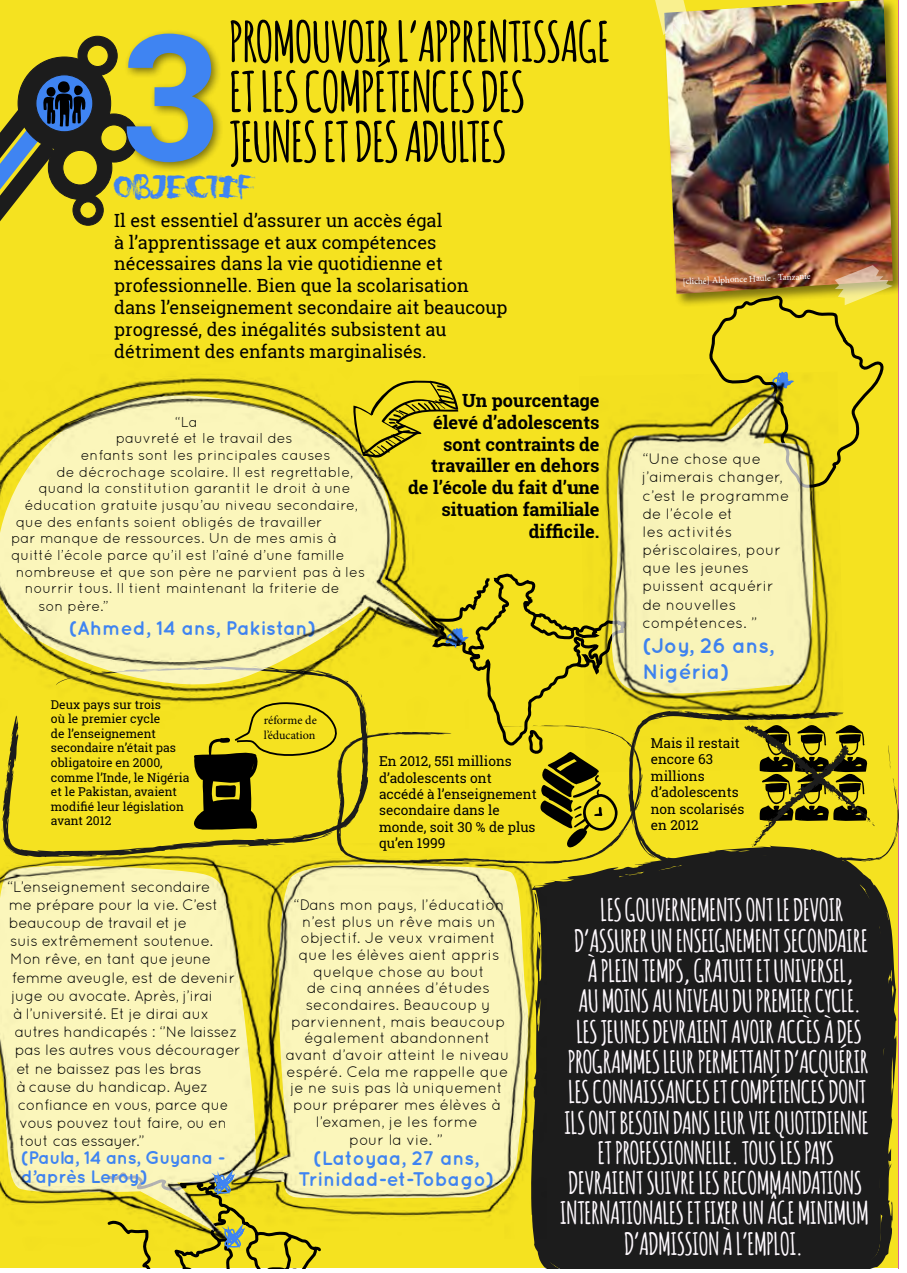
<style>
.page{position:relative;width:907px;height:1273px;background:#fff}
.page>*{position:absolute;margin:0;border:0;box-sizing:border-box;transform-origin:0 0}
.t1{font:700 175.8px "Roboto Slab";color:#3f84f2}
.t2{font:700 54.6px/49.9px "Amatic";color:#000}
.t3{font:31.8px "Zombie Treats";color:#3f84f2}
.t4{font:700 30.3px/30.3px "Amatic";color:#fffaff;text-align:center}
.t5{font:700 21.15px/25.5px "Quicksand";color:#3f84f2}
.t6{font:700 19.65px/21.1px "Quicksand";color:#3f84f2;text-align:center}
.t7{font:18.15px/21.8px "Roboto Slab";color:#000}
.t8{font:700 18.15px/21.8px "Roboto Slab";color:#000;text-align:right}
.t9{font:700 18.15px/18.1px "Quicksand";letter-spacing:-.02em;color:#3f84f2}
.t10{font:15.15px/16.6px "Quicksand";letter-spacing:-.015em;color:#000}
.t11{font:15.15px "Quicksand";letter-spacing:-.035em;color:#000}
.t12{font:14.4px "Quicksand";color:#000}
.t13{font:13.65px/16.4px "Roboto Slab";color:#000}
.t14{font:12.15px/14.5px "Roboto Slab";color:#000}
.t15{font:12.15px/14.5px "Minion Pro";color:#000}
.t16{font:9.15px "Minion Pro";color:#fff}
</style>
<div class="page">
<div style="left:0;top:0;width:899px;height:1268px;background:#f5e220"></div>
<hr style="left:899px;top:0;width:1px;height:1268px;background:#d4639f">
<div style="left:662px;top:0;width:237px;height:308px;background:#000;opacity:.5"></div>
<img style="left:664px;top:0;width:229px;height:294px">
<div style="left:122px;top:29px;width:102px;height:144px;background:#000;opacity:.5"></div>
<svg style="left:0;top:35px;width:139px;height:191px"></svg>
<svg style="left:469px;top:573px;width:110px;height:120px"></svg>
<svg style="left:468px;top:604px;width:1px;height:51px"></svg>
<div style="left:534px;top:868px;width:363px;height:400px;background:#1c1c1c"></div>
<svg style="left:547px;top:1237px;width:2px;height:11px"></svg>
<svg style="left:565px;top:1262px;width:8px;height:3px"></svg>
<svg style="left:878px;top:1046px;width:4px;height:20px"></svg>
<svg style="left:707px;top:265px;width:186px;height:185px"></svg>
<svg style="left:2px;top:728px;width:178px;height:128px"></svg>
<svg style="left:180px;top:693px;width:719px;height:175px"></svg>
<svg style="left:655px;top:0;width:34px;height:36px"></svg>
<img style="left:0;top:377px;width:468px;height:351px">
<img style="left:579px;top:372px;width:265px;height:400px">
<img style="left:0;top:856px;width:226px;height:349px">
<img style="left:226px;top:844px;width:320px;height:395px">
<svg style="left:105px;top:1161px;width:219px;height:107px"></svg>
<h1 class="t1" style="left:122px;top:-24px;width:97px">3</h1>
<h2 class="t2" style="left:229px;top:15px;width:381px">PROMOUVOIR L’APPRENTISSAGE<br>ET LES COMPÉTENCES DES</h2>
<h2 class="t2" style="left:229px;top:115px;width:278px">JEUNES ET DES ADULTES</h2>
<h3 class="t3" style="left:114px;top:171px;width:142px">OBJECTIF</h3>
<p class="t7" style="left:114px;top:209px;width:394px">Il est essentiel d’assurer un accès égal<br>à l’apprentissage et aux compétences nécessaires dans la vie quotidienne et professionnelle. Bien que la scolarisation dans l’enseignement secondaire ait beaucoup progressé, des inégalités subsistent au détriment des enfants marginalisés.</p>
<p class="t12" style="left:175px;top:413px;width:24px">“La</p>
<p class="t12" style="left:116px;top:430px;width:178px">pauvreté et le travail des</p>
<p class="t12" style="left:81px;top:447px;width:251px">enfants sont les principales causes</p>
<p class="t12" style="left:57px;top:463px;width:298px">de décrochage scolaire. Il est regrettable,</p>
<p class="t12" style="left:38px;top:480px;width:314px">quand la constitution garantit le droit à une</p>
<p class="t12" style="left:25px;top:497px;width:335px">éducation gratuite jusqu’au niveau secondaire,</p>
<p class="t12" style="left:16px;top:513px;width:308px">que des enfants soient obligés de travailler</p>
<p class="t12" style="left:11px;top:530px;width:326px">par manque de ressources. Un de mes amis à</p>
<p class="t12" style="left:11px;top:547px;width:335px">quitté l’école parce qu’il est l’aîné d’une famille</p>
<p class="t12" style="left:16px;top:563px;width:351px">nombreuse et que son père ne parvient pas à les</p>
<p class="t12" style="left:25px;top:580px;width:316px">nourrir tous. Il tient maintenant la friterie de</p>
<p class="t12" style="left:38px;top:598px;width:72px">son père.”</p>
<p class="t6" style="left:69px;top:617px;width:249px">(Ahmed, 14 ans, Pakistan)</p>
<p class="t8" style="left:408px;top:389px;width:193px">Un pourcentage<br>élevé d’adolescents sont contraints de travailler en dehors de l’école du fait d’une situation familiale difficile.</p>
<p class="t14" style="left:51px;top:697px;width:140px">Deux pays sur trois<br>où le premier cycle<br>de l’enseignement secondaire n’était pas obligatoire en 2000, comme l’Inde, le Nigéria et le Pakistan, avaient modifié leur législation avant 2012</p>
<p class="t15" style="left:264px;top:713px;width:54px">réforme de l’éducation</p>
<p class="t13" style="left:379px;top:753px;width:159px">En 2012, 551 millions d’adolescents ont accédé à l’enseignement secondaire dans le monde, soit 30 % de plus qu’en 1999</p>
<p class="t16" style="left:682px;top:275px;width:130px;rotate:-2deg">[cliché] Alphonce Haule - Tanzanie</p>
<p class="t10" style="left:642px;top:450px;width:148px;line-height:18.1px">“Une chose que j’aimerais changer, c’est le programme de l’école et<br>les activités périscolaires, pour que les jeunes puissent acquérir de nouvelles compétences. ”</p>
<h3 class="t5" style="left:642px;top:632px;width:133px">(Joy, 26 ans,<br>Nigéria)</h3>
<p class="t13" style="left:651px;top:735px;width:95px">Mais il restait encore 63 millions d’adolescents non scolarisés en 2012</p>
<p class="t10" style="left:7px;top:878px;width:205px">“L’enseignement secondaire</p>
<p class="t10" style="left:9px;top:896px;width:211px">me prépare pour la vie. C’est</p>
<p class="t11" style="left:9px;top:914px;width:180px">beaucoup de travail et je</p>
<p class="t10" style="left:10px;top:932px;width:204px">suis extrêmement soutenue.</p>
<p class="t10" style="left:10px;top:951px;width:202px">Mon rêve, en tant que jeune</p>
<p class="t10" style="left:12px;top:969px;width:225px">femme aveugle, est de devenir</p>
<p class="t10" style="left:12px;top:987px;width:203px">juge ou avocate. Après, j’irai</p>
<p class="t10" style="left:13px;top:1005px;width:197px">à l’université. Et je dirai aux</p>
<p class="t10" style="left:15px;top:1023px;width:225px">autres handicapés : ‘’Ne laissez</p>
<p class="t10" style="left:15px;top:1041px;width:227px">pas les autres vous décourager</p>
<p class="t10" style="left:16px;top:1060px;width:187px">et ne baissez pas les bras</p>
<p class="t10" style="left:16px;top:1078px;width:194px">à cause du handicap. Ayez</p>
<p class="t10" style="left:18px;top:1096px;width:213px">confiance en vous, parce que</p>
<p class="t11" style="left:19px;top:1114px;width:209px">vous pouvez tout faire, ou en</p>
<p class="t10" style="left:19px;top:1132px;width:127px">tout cas essayer.”</p>
<p class="t9" style="left:21px;top:1148px;width:206px">(Paula, 14 ans, Guyana - d’après Leroy)</p>
<p class="t10" style="left:286px;top:896px;width:225px;text-align:center">“Dans mon pays, l’éducation n’est plus un rêve mais un objectif. Je veux vraiment que les élèves aient appris quelque chose au bout<br>de cinq années d’études secondaires. Beaucoup y parviennent, mais beaucoup également abandonnent avant d’avoir atteint le niveau espéré. Cela me rappelle que je ne suis pas là uniquement pour préparer mes élèves à l’examen, je les forme</p>
<p class="t10" style="left:349px;top:1131px;width:95px">pour la vie. ”</p>
<p class="t6" style="left:298px;top:1146px;width:197px">(Latoyaa, 27 ans,<br>Trinidad-et-Tobago)</p>
<p class="t4" style="left:560px;top:894px;width:310px">LES GOUVERNEMENTS ONT LE DEVOIR D’ASSURER UN ENSEIGNEMENT SECONDAIRE À PLEIN TEMPS, GRATUIT ET UNIVERSEL,<br>AU MOINS AU NIVEAU DU PREMIER CYCLE.<br>LES JEUNES DEVRAIENT AVOIR ACCÈS À DES PROGRAMMES LEUR PERMETTANT D’ACQUÉRIR LES CONNAISSANCES ET COMPÉTENCES DONT ILS ONT BESOIN DANS LEUR VIE QUOTIDIENNE ET PROFESSIONNELLE. TOUS LES PAYS DEVRAIENT SUIVRE LES RECOMMANDATIONS INTERNATIONALES ET FIXER UN ÂGE MINIMUM D’ADMISSION À L’EMPLOI.</p>
</div>
